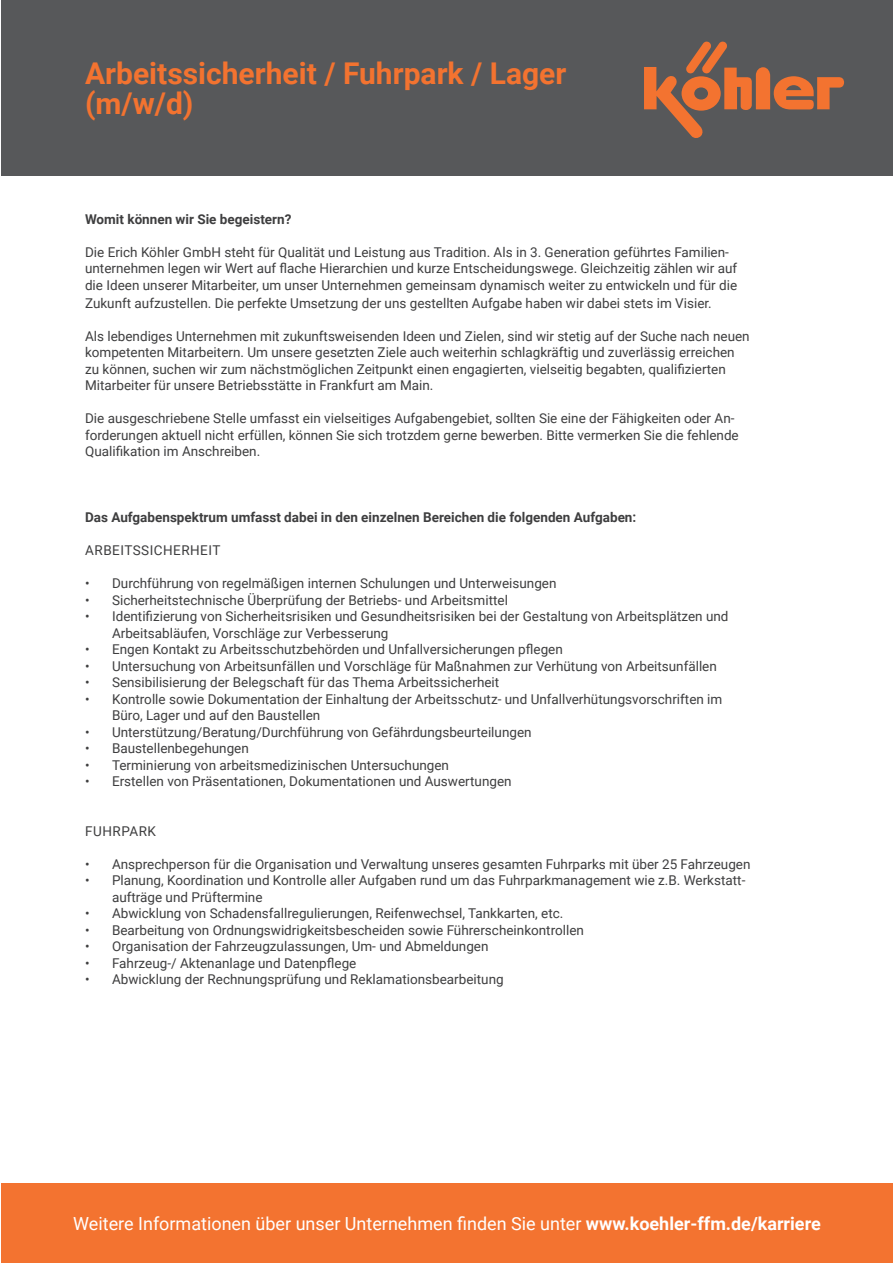
<style>
.page{position:relative;width:893px;height:1263px;background:#fff}
.page>*{position:absolute;margin:0;border:0;box-sizing:border-box;transform-origin:0 0}
.t1{font:700 30px/30px "Roboto";color:#f37330}
.t2{font:18px "Roboto";color:#fff}
.t3{font:13.5px/16.5px "Roboto";color:#3e3e3f}
.t4{font:700 13.5px "Roboto";color:#3e3e3f}
.t5{font:13.5px "Roboto";letter-spacing:.035em;color:#3e3e3f}
.s1{font-weight:700}
</style>
<div class="page">
<div style="left:1px;top:0;width:892px;height:175px;background:#57585a"></div>
<svg style="left:644px;top:42px;width:200px;height:96px"></svg>
<div style="left:1px;top:1183px;width:892px;height:80px;background:#f37330"></div>
<h1 class="t1" style="left:85px;top:57px;width:483px">Arbeitssicherheit / Fuhrpark / Lager (m/w/d)</h1>
<p class="t4" style="left:85px;top:210px;width:208px">Womit können wir Sie begeistern?</p>
<p class="t3" style="left:85px;top:243px;width:654px">Die Erich Köhler GmbH steht für Qualität und Leistung aus Tradition. Als in 3. Generation geführtes Familien&shy;unternehmen legen wir Wert auf flache Hierarchien und kurze Entscheidungswege. Gleichzeitig zählen wir auf die Ideen unserer Mitarbeiter, um unser Unternehmen gemeinsam dynamisch weiter zu entwickeln und für die</p>
<p class="t3" style="left:85px;top:294px;width:628px">Zukunft aufzustellen. Die perfekte Umsetzung der uns gestellten Aufgabe haben wir dabei stets im Visier.</p>
<p class="t3" style="left:85px;top:327px;width:666px">Als lebendiges Unternehmen mit zukunftsweisenden Ideen und Zielen, sind wir stetig auf der Suche nach neuen kompetenten Mitarbeitern. Um unsere gesetzten Ziele auch weiterhin schlagkräftig und zuverlässig erreichen zu können, suchen wir zum nächstmöglichen Zeitpunkt einen engagierten, vielseitig begabten, qualifizierten Mitarbeiter für unsere Betriebsstätte in Frankfurt am Main.</p>
<p class="t3" style="left:85px;top:410px;width:655px">Die ausgeschriebene Stelle umfasst ein vielseitiges Aufgabengebiet, sollten Sie eine der Fähigkeiten oder An&shy;forderungen aktuell nicht erfüllen, können Sie sich trotzdem gerne bewerben. Bitte vermerken Sie die fehlende<br>Qualifikation im Anschreiben.</p>
<p class="t4" style="left:85px;top:508px;width:553px">Das Aufgabenspektrum umfasst dabei in den einzelnen Bereichen die folgenden Aufgaben:</p>
<p class="t5" style="left:85px;top:541px;width:137px">ARBEITSSICHERHEIT</p>
<p class="t3" style="left:85px;top:575px;width:473px">• Durchführung von regelmäßigen internen Schulungen und Unterweisungen</p>
<p class="t3" style="left:85px;top:591px;width:424px">• Sicherheitstechnische Überprüfung der Betriebs- und Arbeitsmittel</p>
<p class="t3" style="left:112px;top:608px;width:618px;text-indent:-27px">• Identifizierung von Sicherheitsrisiken und Gesundheitsrisiken bei der Gestaltung von Arbeitsplätzen und<br>Arbeitsabläufen, Vorschläge zur Verbesserung</p>
<p class="t3" style="left:85px;top:641px;width:479px">• Engen Kontakt zu Arbeitsschutzbehörden und Unfallversicherungen pflegen</p>
<p class="t3" style="left:85px;top:657px;width:633px">• Untersuchung von Arbeitsunfällen und Vorschläge für Maßnahmen zur Verhütung von Arbeitsunfällen</p>
<p class="t3" style="left:85px;top:674px;width:416px">• Sensibilisierung der Belegschaft für das Thema Arbeitssicherheit</p>
<p class="t3" style="left:112px;top:690px;width:612px;text-indent:-27px">• Kontrolle sowie Dokumentation der Einhaltung der Arbeitsschutz- und Unfallverhütungsvorschriften im<br>Büro, Lager und auf den Baustellen</p>
<p class="t3" style="left:85px;top:723px;width:448px">• Unterstützung/Beratung/Durchführung von Gefährdungsbeurteilungen</p>
<p class="t3" style="left:85px;top:740px;width:165px">• Baustellenbegehungen</p>
<p class="t3" style="left:85px;top:756px;width:366px">• Terminierung von arbeitsmedizinischen Untersuchungen</p>
<p class="t3" style="left:85px;top:773px;width:428px">• Erstellen von Präsentationen, Dokumentationen und Auswertungen</p>
<p class="t5" style="left:85px;top:821px;width:72px">FUHRPARK</p>
<p class="t3" style="left:85px;top:855px;width:667px">• Ansprechperson für die Organisation und Verwaltung unseres gesamten Fuhrparks mit über 25 Fahrzeugen</p>
<p class="t3" style="left:112px;top:872px;width:635px;text-indent:-27px">• Planung, Koordination und Kontrolle aller Aufgaben rund um das Fuhrparkmanagement wie z.B. Werkstatt&shy;aufträge und Prüftermine</p>
<p class="t3" style="left:85px;top:905px;width:480px">• Abwicklung von Schadensfallregulierungen, Reifenwechsel, Tankkarten, etc.</p>
<p class="t3" style="left:85px;top:921px;width:500px">• Bearbeitung von Ordnungswidrigkeitsbescheiden sowie Führerscheinkontrollen</p>
<p class="t3" style="left:85px;top:938px;width:405px">• Organisation der Fahrzeugzulassungen, Um- und Abmeldungen</p>
<p class="t3" style="left:85px;top:954px;width:273px">• Fahrzeug-/ Aktenanlage und Datenpflege</p>
<p class="t3" style="left:85px;top:971px;width:420px">• Abwicklung der Rechnungsprüfung und Reklamationsbearbeitung</p>
<h2 class="t2" style="left:73px;top:1211px;width:749px">Weitere Informationen über unser Unternehmen finden Sie unter <span class="s1">www.koehler-ffm.de/karriere</span></h2>
</div>
